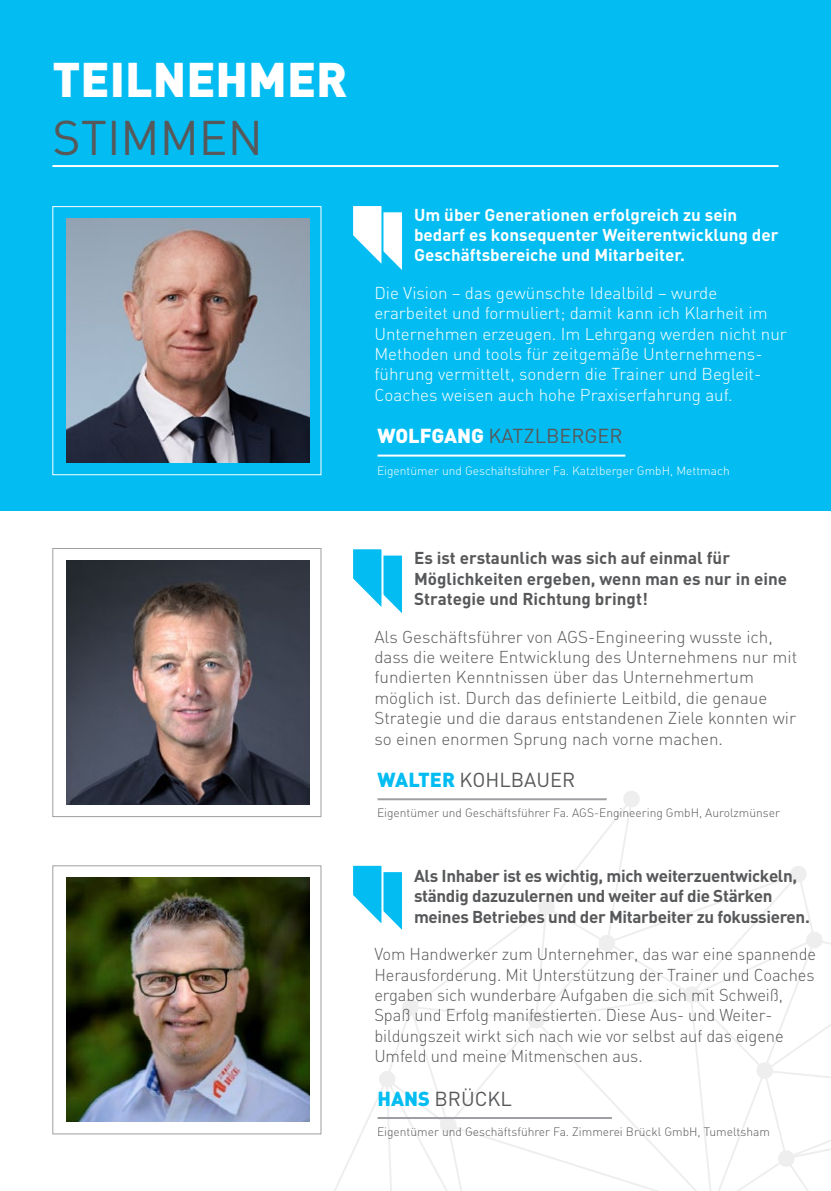
<style>
.page{position:relative;width:831px;height:1191px;background:#fff}
.page>*{position:absolute;margin:0;border:0;box-sizing:border-box;transform-origin:0 0}
.t1{font:900 48px "DIN";color:#fff}
.t2{font:48px "DIN";color:#57585a}
.t3{font:20px "DIN";color:#57585a}
.fliesstext{font:17px/20.4px "DIN Light Alternate";letter-spacing:-.005em;color:#57585a}
.fliesstext-2{font:17px/20.4px "DIN Light Alternate";color:#fff}
.fliesstext-3{font:700 17px/20.4px "DIN";letter-spacing:-.02em;color:#57585a}
.fliesstext-4{font:700 17px/20.4px "DIN";color:#fff}
.fliesstext-5{font:700 17px/20.4px "DIN";color:#57585a}
.fliesstext-6{font:12px "DIN Light Alternate";color:#57585a}
.fliesstext-7{font:12px "DIN Light Alternate";color:#fff}
.s1{font-weight:900;color:#fff}
.s2{font-weight:900;color:#03bdf2}
</style>
<div class="page">
<div style="left:0;top:0;width:831px;height:511px;background:#03bdf2"></div>
<hr style="left:52px;top:165px;width:726px;height:2px;background:#fff">
<img style="left:66px;top:219px;width:244px;height:243px">
<img style="left:66px;top:878px;width:183px;height:243px">
<div style="left:52px;top:548px;width:269px;height:269px;border:1px solid #9d9fa2"></div>
<img style="left:66px;top:560px;width:244px;height:244px">
<hr style="left:377px;top:454px;width:248px;height:2px;background:#fff">
<svg style="left:353px;top:206px;width:49px;height:64px"></svg>
<svg style="left:353px;top:549px;width:49px;height:65px"></svg>
<svg style="left:249px;top:789px;width:582px;height:402px"></svg>
<p class="t1" style="left:52px;top:47px;width:296px">TEILNEHMER</p>
<p class="t2" style="left:52px;top:107px;width:212px">STIMMEN</p>
<p class="fliesstext-4" style="left:414px;top:203px;width:366px">Um über Generationen erfolgreich zu sein bedarf es konsequenter Weiterentwicklung der<br>Geschäftsbereiche und Mitarbeiter.</p>
<p class="fliesstext-2" style="left:374px;top:282px;width:414px">Die Vision – das gewünschte Idealbild – wurde erarbeitet und formuliert; damit kann ich Klarheit im Unternehmen erzeugen. Im Lehrgang werden nicht nur Methoden und tools für zeitgemäße Unternehmens&shy;führung vermittelt, sondern die Trainer und Begleit-Coaches weisen auch hohe Praxiserfahrung auf.</p>
<p class="t3" style="left:377px;top:423px;width:247px"><span class="s1">WOLFGANG</span> KATZLBERGER</p>
<p class="fliesstext-7" style="left:377px;top:463px;width:354px">Eigentümer und Geschäftsführer Fa. Katzlberger GmbH, Mettmach</p>
<p class="fliesstext-5" style="left:414px;top:547px;width:374px">Es ist erstaunlich was sich auf einmal für<br>Möglichkeiten ergeben, wenn man es nur in eine<br>Strategie und Richtung bringt!</p>
<p class="fliesstext" style="left:374px;top:626px;width:424px">Als Geschäftsführer von AGS- Engineering wusste ich, dass die weitere Entwicklung des Unternehmens nur mit fundierten Kenntnissen über das Unternehmertum möglich ist. Durch das definierte Leitbild, die genaue Strategie und die daraus entstandenen Ziele konnten wir so einen enormen Sprung nach vorne machen.</p>
<p class="t3" style="left:377px;top:767px;width:199px"><span class="s2">WALTER</span> KOHLBAUER</p>
<p class="fliesstext-6" style="left:377px;top:805px;width:404px">Eigentümer und Geschäftsführer Fa. AGS- Engineering GmbH, Aurolzmünser</p>
<p class="fliesstext-3" style="left:414px;top:864px;width:397px">Als Inhaber ist es wichtig, mich weiterzuentwickeln, ständig dazuzulernen und weiter auf die Stärken meines Betriebes und der Mitarbeiter zu fokussieren.</p>
<p class="fliesstext" style="left:374px;top:943px;width:443px">Vom Handwerker zum Unternehmer, das war eine spannende Herausforderung. Mit Unterstützung der Trainer und Coaches ergaben sich wunderbare Aufgaben die sich mit Schweiß, Spaß und Erfolg manifestierten. Diese Aus- und Weiter&shy;bildungszeit wirkt sich nach wie vor selbst auf das eigene Umfeld und meine Mitmenschen aus.</p>
<p class="t3" style="left:377px;top:1086px;width:136px"><span class="s2">HANS</span> BRÜCKL</p>
<p class="fliesstext-6" style="left:377px;top:1124px;width:394px">Eigentümer und Geschäftsführer Fa. Zimmerei Brückl GmbH, Tumeltsham</p>
</div>
